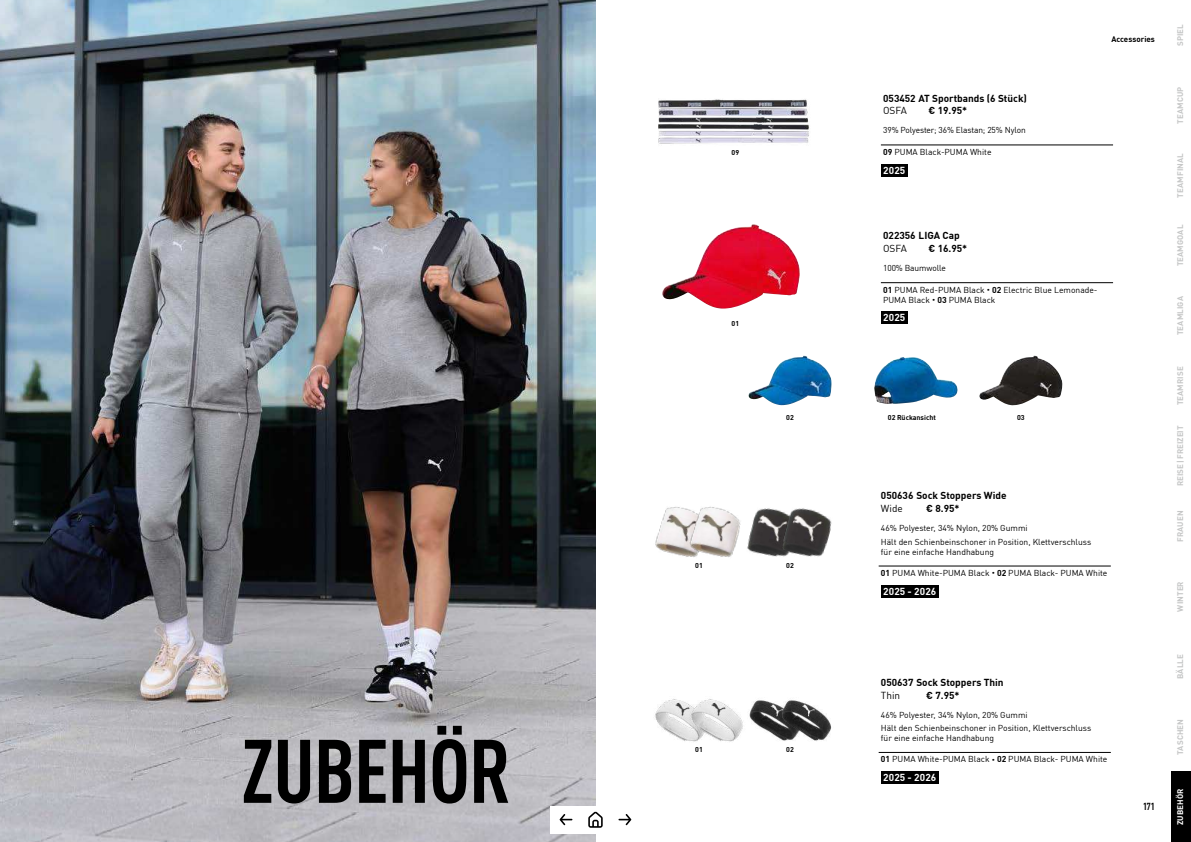
<style>
.page{position:relative;width:1191px;height:842px;background:#fff}
.page>*{position:absolute;margin:0;border:0;box-sizing:border-box;transform-origin:0 0}
.t1{font:700 condensed 88.5px "FFDI Nfor PUMA";letter-spacing:-.015em;color:#000}
.t2{font:700 10px "FFDI Nfor PUMA";color:#000}
.t3{font:700 10px "FFDI Nfor PUMA";letter-spacing:.01em;color:#fff}
.t4{font:10px "FFDI Nfor PUMA";color:#000}
.t5{font:700 condensed 10px "FFDI Nfor PUMA";color:#000}
.t6{font:8.5px/13.4px "FFDI Nfor PUMA";color:#000}
.t7{font:700 8px "FFDI Nfor PUMA";letter-spacing:.01em;color:#c5c6c6}
.t8{font:700 8px "FFDI Nfor PUMA";letter-spacing:-.01em;color:#c5c6c6}
.t9{font:700 8px "FFDI Nfor PUMA";color:#000}
.t10{font:700 8px "FFDI Nfor PUMA";letter-spacing:.015em;color:#fff}
.t11{font:700 7px "FFDI Nfor PUMA";color:#000}
.s1{font-weight:700}
.s2{font-weight:700;font-size:11px}
</style>
<div class="page">
<img style="left:658px;top:99px;width:151px;height:45px">
<img style="left:662px;top:224px;width:138px;height:85px">
<img style="left:748px;top:356px;width:83px;height:49px">
<img style="left:979px;top:356px;width:83px;height:49px">
<img style="left:874px;top:357px;width:83px;height:47px">
<img style="left:655px;top:507px;width:30px;height:49px">
<img style="left:685px;top:506px;width:56px;height:51px">
<img style="left:747px;top:508px;width:29px;height:49px">
<img style="left:776px;top:508px;width:56px;height:49px">
<img style="left:749px;top:700px;width:30px;height:38px">
<img style="left:779px;top:700px;width:53px;height:41px">
<img style="left:655px;top:699px;width:34px;height:42px">
<img style="left:689px;top:699px;width:54px;height:43px">
<img style="left:0;top:0;width:595px;height:842px">
<hr style="left:881px;top:145px;width:232px;height:1px;background:#000">
<hr style="left:881px;top:282px;width:232px;height:1px;background:#000">
<div style="left:881px;top:164px;width:26px;height:13px;background:#000"></div>
<div style="left:881px;top:311px;width:26px;height:13px;background:#000"></div>
<hr style="left:878px;top:566px;width:232px;height:1px;background:#000">
<hr style="left:878px;top:752px;width:232px;height:1px;background:#000">
<div style="left:881px;top:585px;width:57px;height:13px;background:#000"></div>
<div style="left:881px;top:771px;width:57px;height:13px;background:#000"></div>
<div style="left:549px;top:806px;width:92px;height:27px;background:#fff"></div>
<svg style="left:588px;top:811px;width:14px;height:17px"></svg>
<div style="left:1171px;top:772px;width:20px;height:70px;background:#000"></div>
<svg style="left:559px;top:814px;width:13px;height:11px"></svg>
<svg style="left:618px;top:814px;width:13px;height:11px"></svg>
<h1 class="t1" style="left:241px;top:726px;width:271px">ZUBEHÖR</h1>
<p class="t11" style="left:731px;top:148px;width:9px">09</p>
<p class="t11" style="left:731px;top:320px;width:9px">01</p>
<p class="t11" style="left:695px;top:561px;width:9px">01</p>
<p class="t11" style="left:695px;top:745px;width:9px">01</p>
<p class="t2" style="left:883px;top:93px;width:145px">053452 AT Sportbands (6 Stück)</p>
<p class="t4" style="left:883px;top:106px;width:25px">OSFA</p>
<p class="t2" style="left:928px;top:105px;width:40px">€ 19.95*</p>
<p class="t6" style="left:883px;top:124px;width:144px">39% Polyester; 36% Elastan; 25% Nylon</p>
<p class="t6" style="left:883px;top:145px;width:110px"><span class="s1">09</span> PUMA Black-PUMA White</p>
<p class="t3" style="left:883px;top:165px;width:24px">2025</p>
<p class="t9" style="left:1111px;top:35px;width:45px">Accessories</p>
<p class="t2" style="left:883px;top:230px;width:78px">022356 LIGA Cap</p>
<p class="t4" style="left:883px;top:243px;width:25px">OSFA</p>
<p class="t2" style="left:928px;top:243px;width:40px">€ 16.95*</p>
<p class="t6" style="left:883px;top:262px;width:64px">100% Baumwolle</p>
<p class="t6" style="left:883px;top:285px;width:216px;line-height:10px"><span class="s1">01</span> PUMA Red-PUMA Black <span class="s2">·</span> <span class="s1">02</span> Electric Blue Lemonade-<br>PUMA Black <span class="s2">·</span> <span class="s1">03</span> PUMA Black</p>
<p class="t3" style="left:883px;top:312px;width:24px">2025</p>
<p class="t11" style="left:888px;top:413px;width:50px">02 Rückansicht</p>
<p class="t11" style="left:786px;top:413px;width:9px">02</p>
<p class="t11" style="left:1017px;top:413px;width:9px">03</p>
<p class="t11" style="left:786px;top:561px;width:9px">02</p>
<p class="t11" style="left:786px;top:745px;width:9px">02</p>
<p class="t2" style="left:881px;top:490px;width:127px">050636 Sock Stoppers Wide</p>
<p class="t4" style="left:881px;top:503px;width:23px">Wide</p>
<p class="t2" style="left:926px;top:503px;width:35px">€ 8.95*</p>
<p class="t6" style="left:881px;top:522px;width:212px">46% Polyester, 34% Nylon, 20% Gummi<br>Hält den Schienbeinschoner in Position, Klettverschluss</p>
<p class="t6" style="left:881px;top:545px;width:115px">für eine einfache Handhabung</p>
<p class="t6" style="left:881px;top:566px;width:228px"><span class="s1">01</span> PUMA White-PUMA Black <span class="s2">·</span> <span class="s1">02</span> PUMA Black- PUMA White</p>
<p class="t3" style="left:883px;top:586px;width:55px">2025 - 2026</p>
<p class="t2" style="left:881px;top:677px;width:124px">050637 Sock Stoppers Thin</p>
<p class="t4" style="left:881px;top:690px;width:21px">Thin</p>
<p class="t2" style="left:926px;top:689px;width:35px">€ 7.95*</p>
<p class="t6" style="left:881px;top:708px;width:212px">46% Polyester, 34% Nylon, 20% Gummi<br>Hält den Schienbeinschoner in Position, Klettverschluss</p>
<p class="t6" style="left:881px;top:731px;width:115px">für eine einfache Handhabung</p>
<p class="t6" style="left:881px;top:753px;width:228px"><span class="s1">01</span> PUMA White-PUMA Black <span class="s2">·</span> <span class="s1">02</span> PUMA Black- PUMA White</p>
<p class="t3" style="left:883px;top:772px;width:55px">2025 - 2026</p>
<p class="t5" style="left:1143px;top:801px;width:13px">171</p>
<p class="t7" style="left:1175px;top:46px;width:23px;rotate:-90deg">SPIEL</p>
<p class="t7" style="left:1175px;top:124px;width:38px;rotate:-90deg">TEAMCUP</p>
<p class="t7" style="left:1175px;top:197px;width:46px;rotate:-90deg">TEAMFINAL</p>
<p class="t7" style="left:1175px;top:266px;width:43px;rotate:-90deg">TEAMGOAL</p>
<p class="t7" style="left:1175px;top:335px;width:40px;rotate:-90deg">TEAMLIGA</p>
<p class="t7" style="left:1175px;top:405px;width:40px;rotate:-90deg">TEAMRISE</p>
<p class="t8" style="left:1175px;top:486px;width:62px;rotate:-90deg">REISE | FREIZEIT</p>
<p class="t7" style="left:1175px;top:542px;width:33px;rotate:-90deg">FRAUEN</p>
<p class="t7" style="left:1175px;top:611px;width:32px;rotate:-90deg">WINTER</p>
<p class="t7" style="left:1175px;top:679px;width:27px;rotate:-90deg">BÄLLE</p>
<p class="t7" style="left:1175px;top:755px;width:37px;rotate:-90deg">TASCHEN</p>
<p class="t10" style="left:1175px;top:825px;width:38px;rotate:-90deg">ZUBEHÖR</p>
</div>
